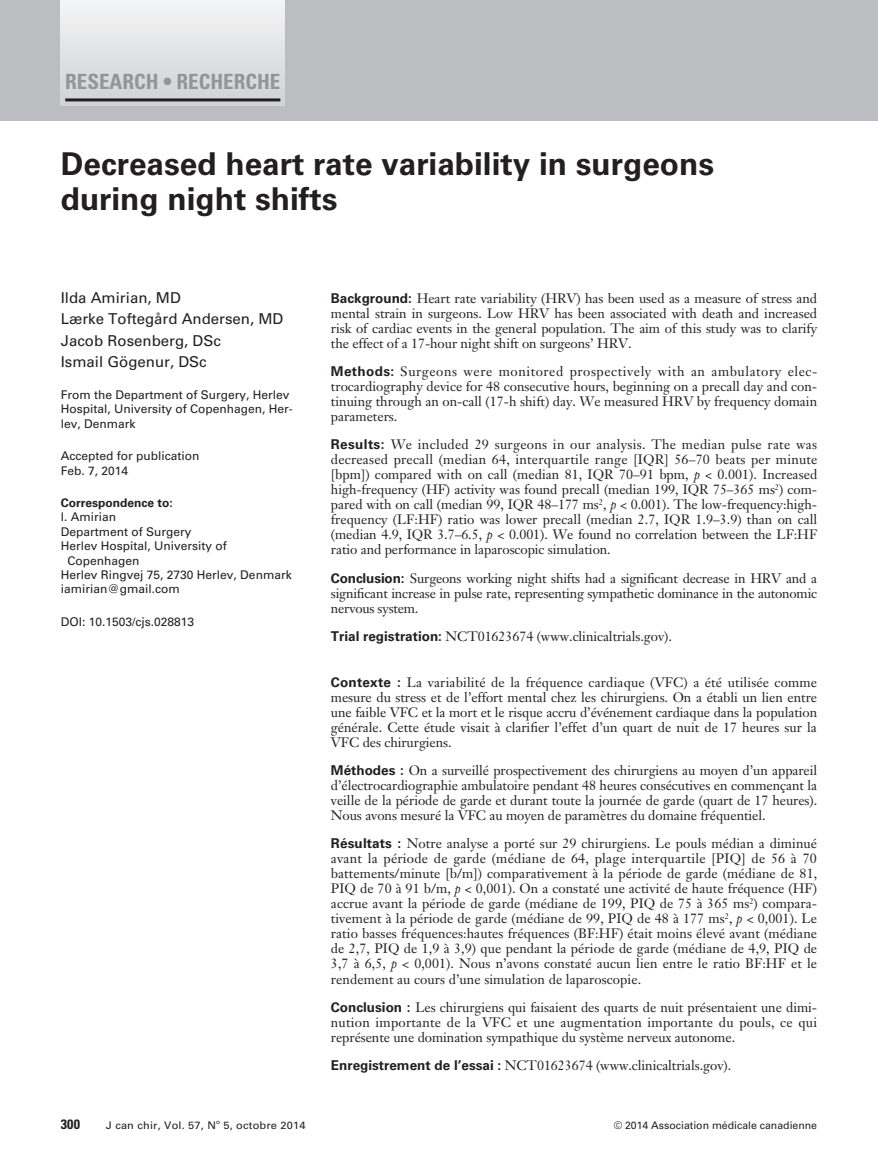
<style>
.page{position:relative;width:878px;height:1175px;background:#fff}
.page>*{position:absolute;margin:0;border:0;box-sizing:border-box;transform-origin:0 0}
.t1{font:700 31.5px/34.5px "Univers LT Std";color:#231f20}
.t2{font:700 condensed 21px "Univers LT Std";color:#939598}
.t3{font:15px/21px "Univers LT Std";color:#231f20}
.t4{font:13.5px/15px "Janson Text LT Std";letter-spacing:-.005em;color:#231f20;text-align:justify}
.t5{font:700 condensed 13.5px "Univers LT Std";color:#231f20;scale:1.05 1}
.t6{font:12px/14.4px "Univers LT Std";color:#231f20}
.t7{font:700 12px "Univers LT Std";color:#231f20}
.t8{font:10.5px "Univers LT Std";color:#231f20}
.t9{font:10.5px "Univers LT Std";color:#231f20;scale:1.05 1}
.t10{font:6.3px "Univers LT Std";color:#231f20;scale:1.05 1}
.s1{font-family:"Univers LT Std";font-weight:700}
.s2{font-style:italic}
</style>
<div class="page">
<div style="left:0;top:0;width:877px;height:120px;background:#bcbdc0"></div>
<div style="left:61px;top:0;width:224px;height:106px;background:linear-gradient(to bottom,#f4f4f5,#d1d2d5)"></div>
<hr style="left:65px;top:98px;width:215px;height:3px;background:#231f20">
<h2 class="t2" style="left:65px;top:69px;width:216px">RESEARCH • RECHERCHE</h2>
<h1 class="t1" style="left:61px;top:147px;width:654px">Decreased heart rate variability in surgeons during night shifts</h1>
<p class="t3" style="left:61px;top:288px;width:224px">Ilda Amirian, MD<br>Lærke Toftegård Andersen, MD<br>Jacob Rosenberg, DSc<br>Ismail Gögenur, DSc</p>
<p class="t6" style="left:61px;top:387px;width:234px">From the Department of Surgery, Herlev<br>Hospital, University of Copenhagen, Her&shy;lev, Denmark</p>
<p class="t6" style="left:61px;top:449px;width:140px">Accepted for publication<br>Feb. 7, 2014</p>
<p class="t7" style="left:61px;top:496px;width:114px">Correspondence to:</p>
<p class="t6" style="left:61px;top:510px;width:57px">I. Amirian</p>
<p class="t6" style="left:61px;top:524px;width:132px">Department of Surgery</p>
<p class="t6" style="left:61px;top:539px;width:168px">Herlev Hospital, University of</p>
<p class="t6" style="left:67px;top:553px;width:74px">Copenhagen</p>
<p class="t6" style="left:61px;top:567px;width:232px">Herlev Ringvej 75, 2730 Herlev, Denmark</p>
<p class="t6" style="left:61px;top:582px;width:120px">iamirian@gmail.com</p>
<p class="t6" style="left:61px;top:614px;width:135px">DOI: 10.1503/cjs.028813</p>
<p class="t4" style="left:331px;top:290px;width:488px"><span class="s1">Background:</span> Heart rate variability (HRV) has been used as a measure of stress and mental strain in surgeons. Low HRV has been associated with death and increased risk of cardiac events in the general population. The aim of this study was to clarify the effect of a 17-hour night shift on surgeons’ HRV.</p>
<p class="t4" style="left:331px;top:364px;width:488px"><span class="s1">Methods:</span> Surgeons were monitored prospectively with an ambulatory elec&shy;trocardiography device for 48 consecutive hours, beginning on a precall day and con&shy;tinuing through an on-call (17-h shift) day. We measured HRV by frequency domain parameters.</p>
<p class="t4" style="left:331px;top:437px;width:488px"><span class="s1">Results:</span> We included 29 surgeons in our analysis. The median pulse rate was decreased precall (median 64, interquartile range [IQR] 56–70 beats per minute [bpm]) compared with on call (median 81, IQR 70–91 bpm, <span class="s2">p</span> &lt; 0.001). Increased high-frequency (HF) activity was found precall (median 199, IQR 75–365 ms<sup>2</sup>) com&shy;pared with on call (median 99, IQR 48–177 ms<sup>2</sup>, <span class="s2">p</span> &lt; 0.001). The low-frequency:high&shy;frequency (LF:HF) ratio was lower precall (median 2.7, IQR 1.9–3.9) than on call (median 4.9, IQR 3.7–6.5, <span class="s2">p</span> &lt; 0.001). We found no correlation between the LF:HF ratio and performance in laparoscopic simulation.</p>
<p class="t4" style="left:331px;top:570px;width:488px"><span class="s1">Conclusion:</span> Surgeons working night shifts had a significant decrease in HRV and a significant increase in pulse rate, representing sympathetic dominance in the autonomic nervous system.</p>
<p class="t4" style="left:331px;top:628px;width:342px"><span class="s1">Trial registration:</span> NCT01623674 (www.clinicaltrials.gov).</p>
<p class="t4" style="left:331px;top:674px;width:488px"><span class="s1">Contexte :</span> La variabilité de la fréquence cardiaque (VFC) a été utilisée comme mesure du stress et de l’effort mental chez les chirurgiens. On a établi un lien entre une faible VFC et la mort et le risque accru d’événement cardiaque dans la population générale. Cette étude visait à clarifier l’effet d’un quart de nuit de 17 heures sur la VFC des chirurgiens.</p>
<p class="t4" style="left:331px;top:763px;width:488px"><span class="s1">Méthodes :</span> On a surveillé prospectivement des chirurgiens au moyen d’un appareil d’électrocardiographie ambulatoire pendant 48 heures consécutives en commençant la veille de la période de garde et durant toute la journée de garde (quart de 17 heures).<br>Nous avons mesuré la VFC au moyen de paramètres du domaine fréquentiel.</p>
<p class="t4" style="left:331px;top:836px;width:488px"><span class="s1">Résultats :</span> Notre analyse a porté sur 29 chirurgiens. Le pouls médian a diminué avant la période de garde (médiane de 64, plage interquartile [PIQ] de 56 à 70 battements/minute [b/m]) comparativement à la période de garde (médiane de 81, PIQ de 70 à 91 b/m, <span class="s2">p</span> &lt; 0,001). On a constaté une activité de haute fréquence (HF) accrue avant la période de garde (médiane de 199, PIQ de 75 à 365 ms<sup>2</sup>) compara&shy;tivement à la période de garde (médiane de 99, PIQ de 48 à 177 ms<sup>2</sup>, <span class="s2">p</span> &lt; 0,001). Le ratio basses fréquences:hautes fréquences (BF:HF) était moins élevé avant (médiane de 2,7, PIQ de 1,9 à 3,9) que pendant la période de garde (médiane de 4,9, PIQ de 3,7 à 6,5, <span class="s2">p</span> &lt; 0,001). Nous n’avons constaté aucun lien entre le ratio BF:HF et le rendement au cours d’une simulation de laparoscopie.</p>
<p class="t4" style="left:331px;top:999px;width:488px"><span class="s1">Conclusion :</span> Les chirurgiens qui faisaient des quarts de nuit présentaient une dimi&shy;nution importante de la VFC et une augmentation importante du pouls, ce qui représente une domination sympathique du système nerveux autonome.</p>
<p class="t4" style="left:331px;top:1057px;width:402px"><span class="s1">Enregistrement de l’essai :</span> NCT01623674 (www.clinicaltrials.gov).</p>
<p class="t5" style="left:61px;top:1116px;width:20px">300</p>
<p class="t9" style="left:106px;top:1119px;width:106px">J can chir, Vol. 57, N</p>
<p class="t10" style="left:216px;top:1117px;width:5px">o</p>
<p class="t9" style="left:223px;top:1119px;width:80px">5, octobre 2014</p>
<p class="t8" style="left:613px;top:1119px;width:205px">© 2014 Association médicale canadienne</p>
</div>
